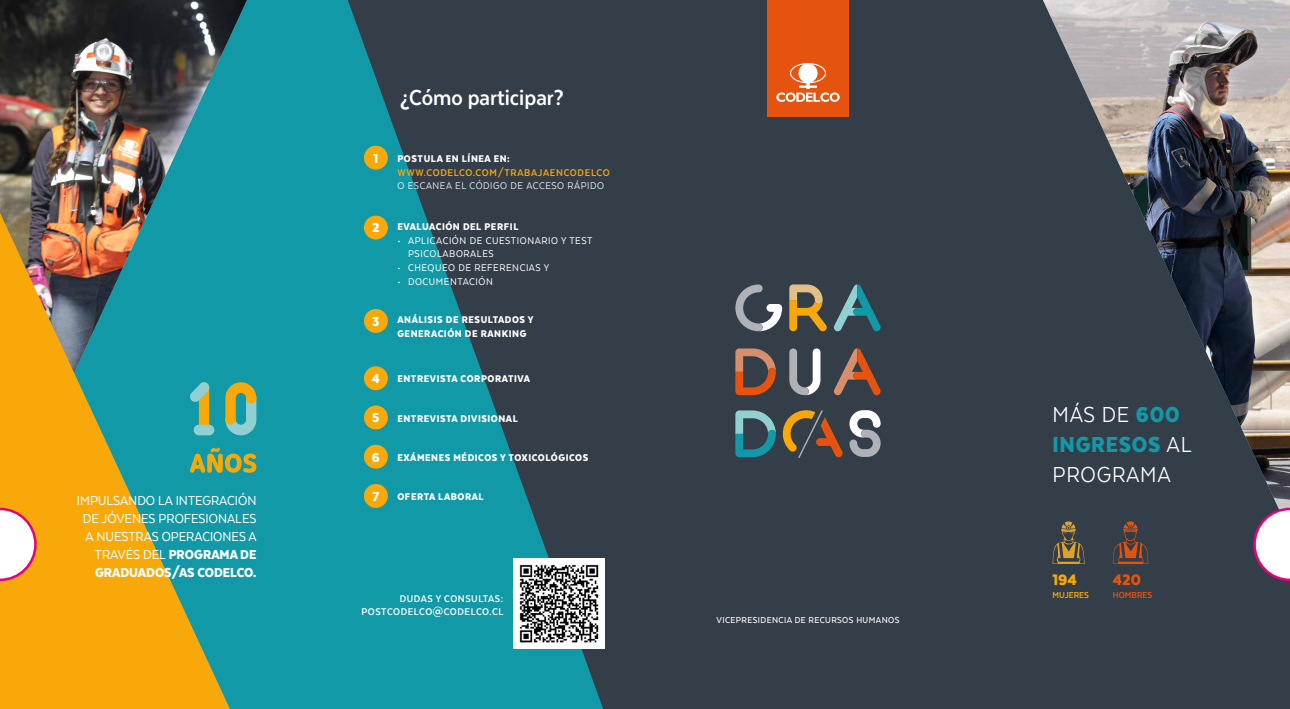
<style>
.page{position:relative;width:1290px;height:709px;background:#343e48}
.page>*{position:absolute;margin:0;border:0;box-sizing:border-box;transform-origin:0 0}
.t1{font:25px/30px "Texta Narrow";letter-spacing:.03em;color:#fff}
.t2{font:700 25px "Texta Narrow";color:#fff}
.t3{font:900 17.5px "Texta Narrow";color:#e6530f}
.t4{font:900 17.5px "Texta Narrow";color:#f8a909}
.t5{font:15px/18px "Texta Narrow";color:#fff;text-align:right}
.t6{font:900 15px "Texta Narrow";color:#fff}
.t7{font:900 11.25px/13.5px "Texta Narrow";letter-spacing:.05em;color:#fff}
.t8{font:11.25px/13.5px "Texta Narrow";letter-spacing:.05em;color:#fff}
.t9{font:700 11.25px/13.5px "Texta Narrow";letter-spacing:.05em;color:#fff;text-align:right}
.t10{font:700 11.25px "Texta Narrow";letter-spacing:.06em;color:#f8a909}
.t11{font:11.25px "Texta Narrow";letter-spacing:.05em;color:#fff}
.t12{font:500 10px "Texta Narrow";letter-spacing:.04em;color:#fff}
.t13{font:700 10px "Texta Narrow";color:#e6530f}
.t14{font:700 10px "Texta Narrow";color:#f8a909}
.s1{font-weight:900}
.s2{font-weight:900;color:#1199a7}
</style>
<div class="page">
<svg style="left:230px;top:0;width:373px;height:709px;fill:#1199a7"></svg>
<img style="left:0;top:0;width:247px;height:373px">
<svg style="left:0;top:213px;width:230px;height:496px;background:#929b4f"></svg>
<svg style="left:735px;top:284px;width:47px;height:47px"></svg>
<svg style="left:789px;top:284px;width:38px;height:47px"></svg>
<svg style="left:834px;top:284px;width:47px;height:48px"></svg>
<svg style="left:735px;top:348px;width:41px;height:47px"></svg>
<svg style="left:789px;top:348px;width:31px;height:47px"></svg>
<svg style="left:834px;top:348px;width:47px;height:48px"></svg>
<svg style="left:849px;top:410px;width:32px;height:47px"></svg>
<svg style="left:735px;top:410px;width:108px;height:48px"></svg>
<div style="left:767px;top:0;width:81px;height:116px;background:#e6530f"></div>
<svg style="left:776px;top:63px;width:64px;height:39px"></svg>
<img style="left:1043px;top:0;width:247px;height:507px">
<svg style="left:190px;top:447px;width:66px;height:26px;background:#79a05f"></svg>
<svg style="left:225px;top:382px;width:31px;height:53px;background:#90ae74"></svg>
<svg style="left:189px;top:382px;width:21px;height:48px"></svg>
<div style="left:194px;top:425px;width:20px;height:10px;background:#91d0d2;border-radius:5px"></div>
<div style="left:364px;top:146px;width:24px;height:24px;background:#f8a909;border-radius:50%"></div>
<div style="left:364px;top:216px;width:24px;height:23px;background:#f8a909;border-radius:50%"></div>
<div style="left:364px;top:309px;width:24px;height:24px;background:#f8a909;border-radius:50%"></div>
<div style="left:364px;top:366px;width:24px;height:24px;background:#f8a909;border-radius:50%"></div>
<div style="left:364px;top:405px;width:24px;height:24px;background:#f8a909;border-radius:50%"></div>
<div style="left:364px;top:445px;width:24px;height:23px;background:#f8a909;border-radius:50%"></div>
<div style="left:364px;top:484px;width:24px;height:24px;background:#f8a909;border-radius:50%"></div>
<img style="left:513px;top:558px;width:91px;height:90px">
<svg style="left:1052px;top:521px;width:32px;height:43px"></svg>
<svg style="left:1113px;top:521px;width:35px;height:43px"></svg>
<svg style="left:1253px;top:507px;width:37px;height:74px"></svg>
<svg style="left:0;top:507px;width:37px;height:74px;background:#fad1b9"></svg>
<h3 class="t5" style="left:77px;top:491px;width:181px">IMPULSANDO LA INTEGRACIÓN<br>DE JÓVENES PROFESIONALES<br>A NUESTRAS OPERACIONES A<br>TRAVÉS DEL <span class="s1">PROGRAMA DE<br>GRADUADOS/AS CODELCO.</span></h3>
<h3 class="t6" style="left:373px;top:150px;width:6px">1</h3>
<h3 class="t6" style="left:372px;top:220px;width:9px">2</h3>
<h3 class="t6" style="left:372px;top:313px;width:9px">3</h3>
<h3 class="t6" style="left:372px;top:371px;width:10px">4</h3>
<h3 class="t6" style="left:372px;top:410px;width:9px">5</h3>
<h3 class="t6" style="left:372px;top:449px;width:9px">6</h3>
<h3 class="t6" style="left:372px;top:488px;width:8px">7</h3>
<h1 class="t2" style="left:400px;top:85px;width:165px">¿Cómo participar?</h1>
<p class="t7" style="left:397px;top:152px;width:114px">POSTULA EN LÍNEA EN:</p>
<p class="t10" style="left:397px;top:167px;width:214px">WWW.CODELCO.COM/TRABAJAENCODELCO</p>
<p class="t11" style="left:397px;top:180px;width:208px">O ESCANEA EL CÓDIGO DE ACCESO RÁPIDO</p>
<p class="t7" style="left:397px;top:220px;width:123px">EVALUACIÓN DEL PERFIL</p>
<p class="t8" style="left:408px;top:234px;width:186px;text-indent:-11px">• APLICACIÓN DE CUESTIONARIO Y TEST<br>PSICOLABORALES</p>
<p class="t8" style="left:397px;top:261px;width:153px">• CHEQUEO DE REFERENCIAS Y</p>
<p class="t8" style="left:397px;top:274px;width:97px">• DOCUMENTACIÓN</p>
<p class="t7" style="left:397px;top:313px;width:138px">ANÁLISIS DE RESULTADOS Y<br>GENERACIÓN DE RANKING</p>
<p class="t7" style="left:397px;top:372px;width:134px">ENTREVISTA CORPORATIVA</p>
<p class="t7" style="left:397px;top:411px;width:122px">ENTREVISTA DIVISIONAL</p>
<p class="t7" style="left:397px;top:450px;width:192px">EXÁMENES MÉDICOS Y TOXICOLÓGICOS</p>
<p class="t7" style="left:397px;top:489px;width:88px">OFERTA LABORAL</p>
<p class="t9" style="left:361px;top:591px;width:144px">DUDAS Y CONSULTAS:<br>POSTCODELCO@CODELCO.CL</p>
<p class="t12" style="left:716px;top:615px;width:184px">VICEPRESIDENCIA DE RECURSOS HUMANOS</p>
<h1 class="t1" style="left:1052px;top:399px;width:141px">MÁS DE <span class="s2">600<br>INGRESOS</span> AL<br>PROGRAMA</h1>
<h2 class="t4" style="left:1052px;top:571px;width:26px">194</h2>
<p class="t14" style="left:1052px;top:589px;width:38px">MUJERES</p>
<h2 class="t3" style="left:1113px;top:571px;width:30px">420</h2>
<p class="t13" style="left:1113px;top:589px;width:41px">HOMBRES</p>
</div>
